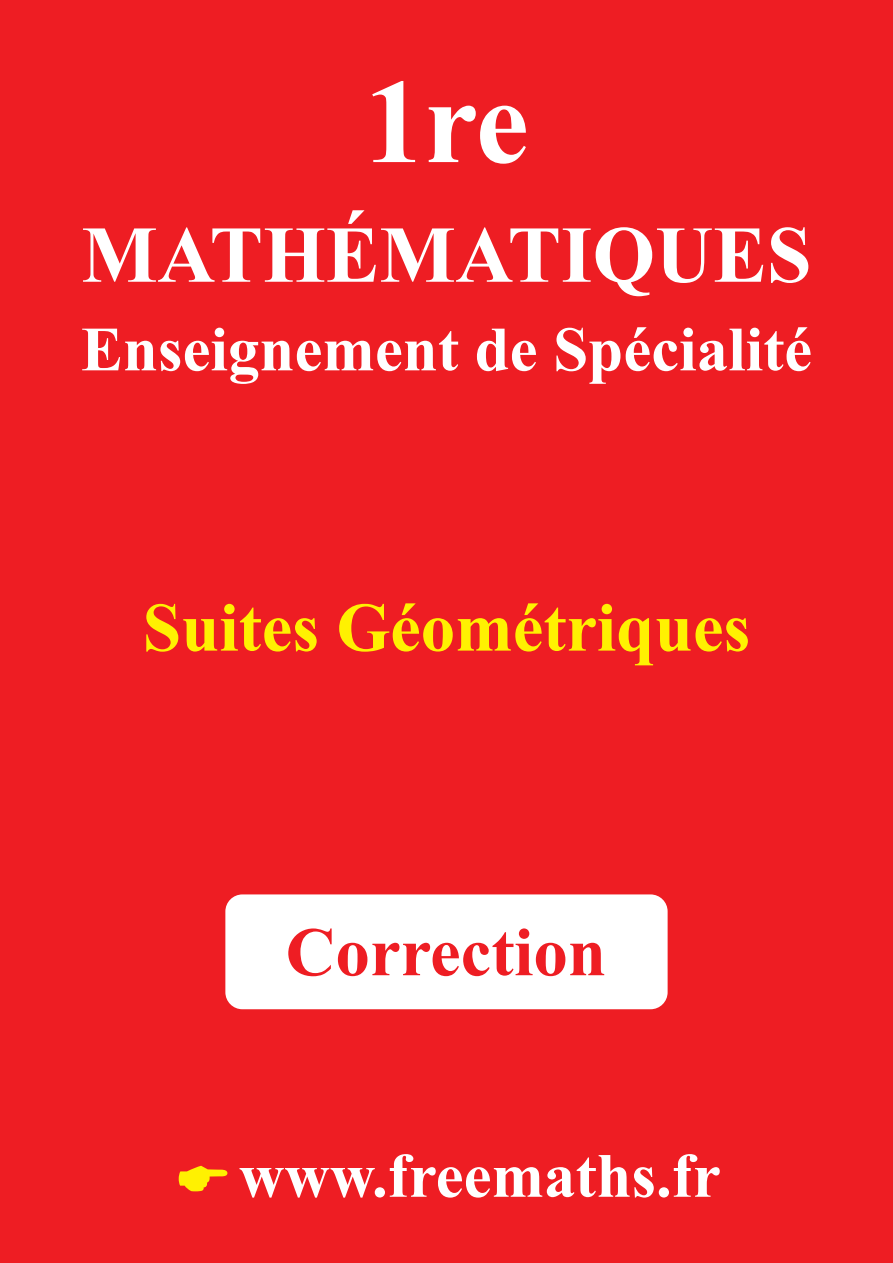
<style>
.page{position:relative;width:893px;height:1263px;background:#ee1d23}
.page>*{position:absolute;margin:0;border:0;box-sizing:border-box;transform-origin:0 0}
.t1{font:700 120px "Times New Roman";color:#fff}
.t2{font:700 80.4px "Times New Roman";color:#fff}
.t3{font:700 69px "Times New Roman";color:#fff101}
.t4{font:700 69px "Times New Roman";color:#ee1d23}
.t5{font:700 63px "Times New Roman";color:#fff}
</style>
<div class="page">
<div style="left:225px;top:894px;width:443px;height:115px;background:#fff;border-radius:17px"></div>
<h1 class="t1" style="left:364px;top:39px;width:166px">1re</h1>
<p class="t2" style="left:81px;top:199px;width:732px">MATHÉMATIQUES</p>
<p class="t5" style="left:81px;top:306px;width:733px">Enseignement de Spécialité</p>
<p class="t3" style="left:143px;top:580px;width:609px">Suites Géométriques</p>
<p class="t4" style="left:286px;top:904px;width:322px">Correction</p>
<p class="t5" style="left:239px;top:1132px;width:483px">www.freemaths.fr</p>
</div>
